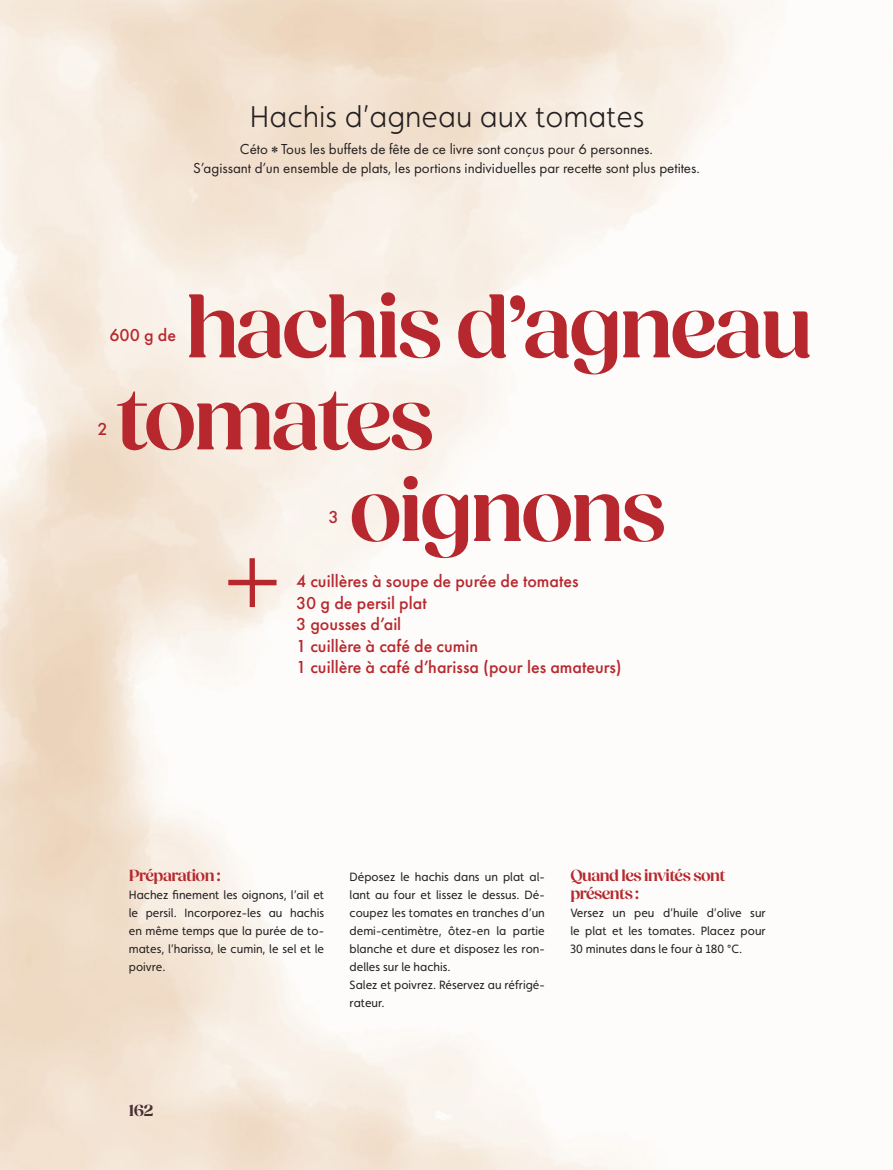
<style>
.page{position:relative;width:893px;height:1170px;background:#fff}
.page>*{position:absolute;margin:0;border:0;box-sizing:border-box;transform-origin:0 0}
.t1{font:600 90px/91.9px "Fields Display";letter-spacing:-.03em;color:#b7282e}
.t2{font:86.25px "Rachel";color:#b7282e}
.t3{font:300 30px "Faricy New";color:#231f20}
.t4{font:500 18px/21.6px "Futura PT";color:#b7282e}
.t5{font:600 16.5px/18px "Fields Display";letter-spacing:-.03em;color:#b7282e}
.t6{font:600 16.5px "Fields Display";color:#462f32}
.t7{font:15px/19.5px "Futura PT";color:#231f20;text-align:center}
.t8{font:12px/18px "Faricy New";color:#231f20;text-align:justify}
.s1{font-family:"Fields Display";font-weight:600;font-size:19.5px}
</style>
<div class="page">
<h3 class="t3" style="left:250px;top:99px;width:396px">Hachis d’agneau aux tomates</h3>
<p class="t7" style="left:193px;top:139px;width:508px">Céto <span class="s1">*</span> Tous les buffets de fête de ce livre sont conçus pour 6 personnes.<br>S’agissant d’un ensemble de plats, les portions individuelles par recette sont plus petites.</p>
<h1 class="t1" style="left:115px;top:283px;width:699px;text-indent:70px">hachis d’agneau tomates</h1>
<h3 class="t4" style="left:109px;top:324px;width:68px">600 g de</h3>
<h3 class="t4" style="left:98px;top:418px;width:12px">2</h3>
<h2 class="t2" style="left:228px;top:527px;width:51px">+</h2>
<h3 class="t4" style="left:328px;top:506px;width:12px">3</h3>
<h1 class="t1" style="left:349px;top:467px;width:318px">oignons</h1>
<h3 class="t4" style="left:296px;top:570px;width:327px">4 cuillères à soupe de purée de tomates<br>30 g de persil plat<br>3 gousses d’ail<br>1 cuillère à café de cumin<br>1 cuillère à café d’harissa (pour les amateurs)</h3>
<h3 class="t5" style="left:129px;top:867px;width:93px">Préparation :</h3>
<p class="t8" style="left:129px;top:886px;width:197px">Hachez finement les oignons, l’ail et le persil. Incorporez-les au hachis en même temps que la purée de to&shy;mates, l’harissa, le cumin, le sel et le poivre.</p>
<p class="t8" style="left:350px;top:867px;width:197px;text-align:left">Déposez le hachis dans un plat al&shy;lant au four et lissez le dessus. Dé&shy;coupez les tomates en tranches d’un demi-centimètre, ôtez-en la partie blanche et dure et disposez les ron&shy;delles sur le hachis.<br>Salez et poivrez. Réservez au réfrigé&shy;rateur.</p>
<h3 class="t5" style="left:570px;top:867px;width:157px">Quand les invités sont présents :</h3>
<p class="t8" style="left:570px;top:904px;width:197px">Versez un peu d’huile d’olive sur le plat et les tomates. Placez pour 30 minutes dans le four à 180 °C.</p>
<h3 class="t6" style="left:129px;top:1100px;width:26px">162</h3>
</div>
